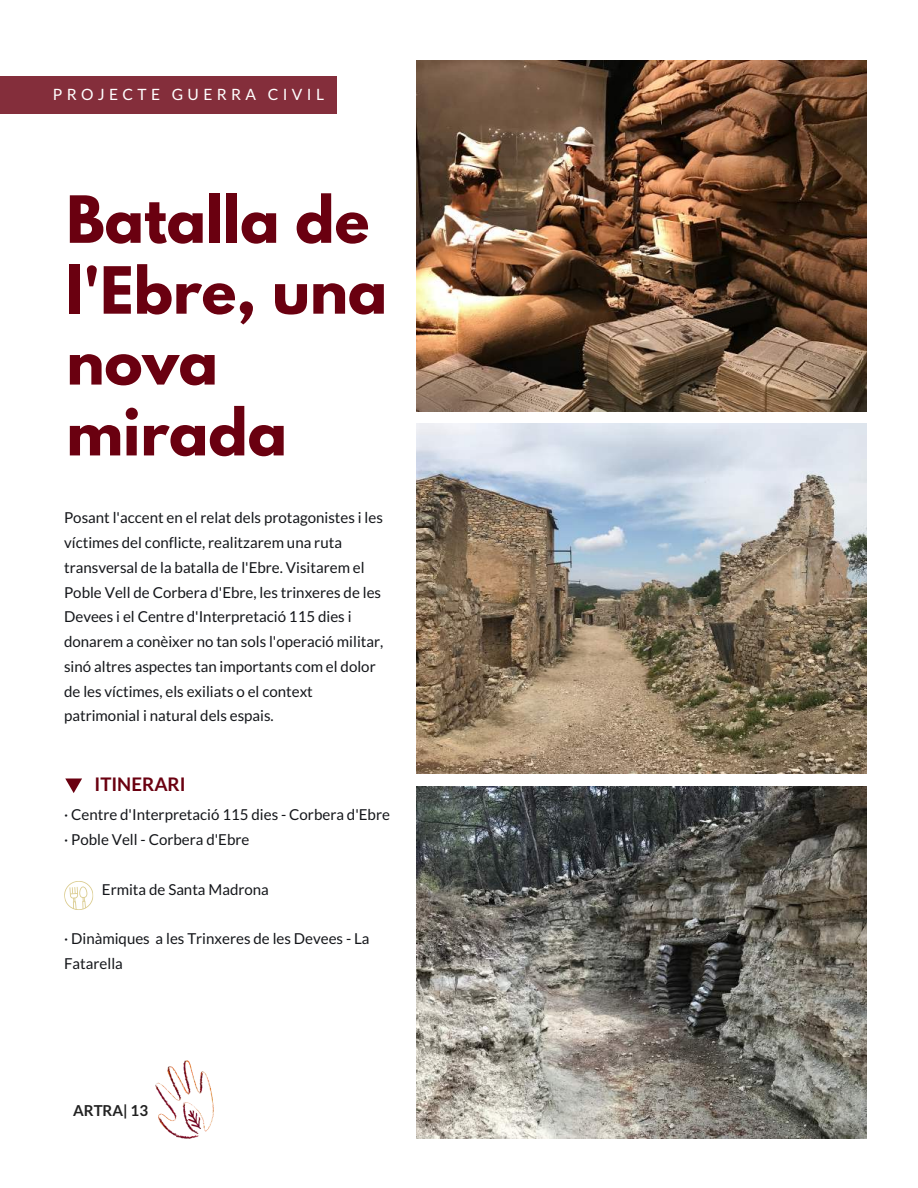
<style>
.page{position:relative;width:918px;height:1188px;background:#fff}
.page>*{position:absolute;margin:0;border:0;box-sizing:border-box;transform-origin:0 0}
.t1{font:700 57.6px/70.8px "League Spartan";color:#6a0010}
.t2{font:700 18.75px "Lato";color:#6a0010}
.t3{font:15.6px "Lato";letter-spacing:.28em;color:#fff}
.t4{font:15px/24.8px "Lato";color:#14161a}
.t5{font:700 15px "Lato";color:#222}
</style>
<div class="page">
<img style="left:416px;top:61px;width:450px;height:351px">
<img style="left:416px;top:423px;width:450px;height:351px">
<img style="left:416px;top:786px;width:450px;height:352px">
<div style="left:0;top:76px;width:336px;height:38px;background:#842e3b"></div>
<img style="left:155px;top:1061px;width:59px;height:77px">
<svg style="left:65px;top:778px;width:17px;height:15px"></svg>
<svg style="left:64px;top:881px;width:30px;height:29px"></svg>
<p class="t3" style="left:53px;top:84px;width:273px">PROJECTE GUERRA CIVIL</p>
<h1 class="t1" style="left:66px;top:192px;width:322px">Batalla de l'Ebre, una nova mirada</h1>
<p class="t4" style="left:64px;top:505px;width:321px">Posant l'accent en el relat dels protagonistes i les víctimes del conflicte, realitzarem una ruta transversal de la batalla de l'Ebre. Visitarem el Poble Vell de Corbera d'Ebre, les trinxeres de les Devees i el Centre d'Interpretació 115 dies i donarem a conèixer no tan sols l'operació militar, sinó altres aspectes tan importants com el dolor de les víctimes, els exiliats o el context patrimonial i natural dels espais.</p>
<p class="t2" style="left:94px;top:772px;width:93px">ITINERARI</p>
<p class="t4" style="left:64px;top:802px;width:327px">· Centre d'Interpretació 115 dies - Corbera d'Ebre · Poble Vell - Corbera d'Ebre</p>
<p class="t4" style="left:102px;top:876px;width:168px">Ermita de Santa Madrona</p>
<p class="t4" style="left:64px;top:926px;width:307px">· Dinàmiques a les Trinxeres de les Devees - La<br>Fatarella</p>
<p class="t5" style="left:73px;top:1101px;width:76px">ARTRA| 13</p>
</div>
